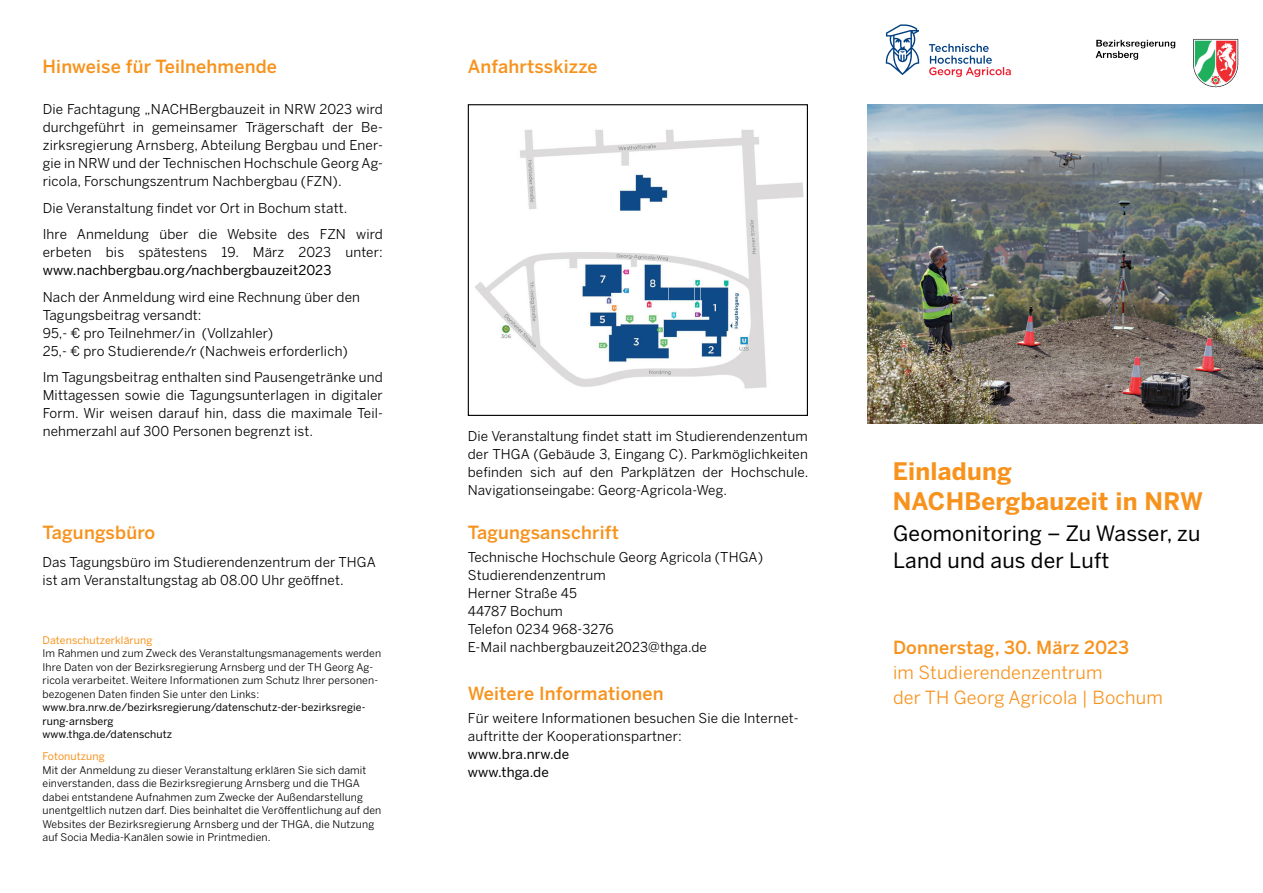
<style>
.page{position:relative;width:1263px;height:893px;background:#fff}
.page>*{position:absolute;margin:0;border:0;box-sizing:border-box;transform-origin:0 0}
.t1{font:700 24px/30px "Benton Sans";letter-spacing:.01em;color:#f7931d}
.t2{font:21px/27px "Benton Sans";letter-spacing:.01em;color:#000001}
.t3{font:500 18px "Benton Sans";letter-spacing:.01em;color:#f7931d}
.t4{font:18px/25px "Benton Sans";letter-spacing:.01em;color:#f7931d}
.t5{font:13.5px/18px "Benton Sans";letter-spacing:.01em;color:#000001}
.t6{font:13.5px/18px "Benton Sans";letter-spacing:.01em;color:#000001}
.t7{font:10.5px/13.5px "Benton Sans";letter-spacing:.01em;color:#000001}
.t8{font:10.5px/13.5px "Benton Sans";letter-spacing:.01em;color:#000001}
.t9{font:10.5px "Benton Sans";letter-spacing:.01em;color:#f7931d}
.s1{color:#f79324}
</style>
<div class="page">
<img style="left:867px;top:104px;width:396px;height:319px">
<img style="left:1096px;top:39px;width:143px;height:48px">
<svg style="left:929px;top:44px;width:82px;height:33px"></svg>
<svg style="left:886px;top:24px;width:33px;height:51px"></svg>
<img style="left:475px;top:130px;width:329px;height:259px">
<div style="left:468px;top:104px;width:340px;height:312px;border:1px solid #000001"></div>
<h3 class="t3" style="left:43px;top:56px;width:236px">Hinweise für Teilnehmende</h3>
<p class="t5" style="left:43px;top:100px;width:342px;text-align:justify">Die Fachtagung „NACHBergbauzeit in NRW 2023 wird durchgeführt in gemeinsamer Trägerschaft der Be&shy;zirksregierung Arnsberg, Abteilung Bergbau und Ener&shy;gie in NRW und der Technischen Hochschule Georg Ag&shy;ricola, Forschungszentrum Nachbergbau (FZN).</p>
<p class="t5" style="left:43px;top:194px;width:342px;line-height:26.5px">Die Veranstaltung findet vor Ort in Bochum statt.<br>Ihre Anmeldung über die Website des FZN wird</p>
<p class="t5" style="left:43px;top:243px;width:342px">erbeten bis spätestens 19. März 2023 unter:</p>
<p class="t6" style="left:43px;top:261px;width:290px">www.nachbergbau.org/nachbergbauzeit2023</p>
<p class="t5" style="left:43px;top:288px;width:319px">Nach der Anmeldung wird eine Rechnung über den Tagungsbeitrag versandt:<br>95,- € pro Teilnehmer/in (Vollzahler)<br>25,- € pro Studierende/r (Nachweis erforderlich)</p>
<p class="t5" style="left:43px;top:368px;width:342px;text-align:justify">Im Tagungsbeitrag enthalten sind Pausengetränke und Mittagessen sowie die Tagungsunterlagen in digitaler Form. Wir weisen darauf hin, dass die maximale Teil&shy;nehmerzahl auf 300 Personen begrenzt ist.</p>
<h3 class="t3" style="left:43px;top:522px;width:114px">Tagungsbüro</h3>
<p class="t5" style="left:43px;top:553px;width:335px">Das Tagungsbüro im Studierendenzentrum der THGA ist am Veranstaltungstag ab 08.00 Uhr geöffnet.</p>
<p class="t9" style="left:43px;top:634px;width:111px">Datenschutzerklärung</p>
<p class="t7" style="left:43px;top:646px;width:340px">Im Rahmen und zum Zweck des Veranstaltungsmanagements werden Ihre Daten von der Bezirksregierung Arnsberg und der TH Georg Ag&shy;ricola verarbeitet. Weitere Informationen zum Schutz Ihrer personen&shy;bezogenen Daten finden Sie unter den Links:</p>
<p class="t8" style="left:43px;top:700px;width:324px">www.bra.nrw.de/bezirksregierung/datenschutz-der-bezirksregie&shy;rung-arnsberg<br>www.thga.de/datenschutz</p>
<p class="t9" style="left:43px;top:750px;width:64px">Fotonutzung</p>
<p class="t7" style="left:43px;top:763px;width:340px">Mit der Anmeldung zu dieser Veranstaltung erklären Sie sich damit einverstanden, dass die Bezirksregierung Arnsberg und die THGA dabei entstandene Aufnahmen zum Zwecke der Außendarstellung unentgeltlich nutzen darf. Dies beinhaltet die Veröffentlichung auf den Websites der Bezirksregierung Arnsberg und der THGA, die Nutzung auf Socia Media-Kanälen sowie in Printmedien.</p>
<h3 class="t3" style="left:468px;top:56px;width:131px">Anfahrtsskizze</h3>
<p class="t5" style="left:468px;top:427px;width:342px;text-align:justify">Die Veranstaltung findet statt im Studierendenzentum der THGA (Gebäude 3, Eingang C). Parkmöglichkeiten befinden sich auf den Parkplätzen der Hochschule.<br>Navigationseingabe: Georg-Agricola-Weg.</p>
<h3 class="t3" style="left:468px;top:522px;width:153px">Tagungsanschrift</h3>
<p class="t5" style="left:468px;top:548px;width:297px">Technische Hochschule Georg Agricola (THGA)<br>Studierendenzentrum<br>Herner Straße 45<br>44787 Bochum<br>Telefon 0234 968-3276<br>E-Mail nachbergbauzeit2023@thga.de</p>
<h3 class="t3" style="left:468px;top:682px;width:197px">Weitere Informationen</h3>
<p class="t5" style="left:468px;top:709px;width:332px">Für weitere Informationen besuchen Sie die Internet&shy;auftritte der Kooperationspartner:</p>
<p class="t6" style="left:468px;top:745px;width:103px">www.bra.nrw.de www.thga.de</p>
<h1 class="t1" style="left:893px;top:456px;width:312px">Einladung<br>NACHBergbauzeit in NRW</h1>
<h2 class="t2" style="left:893px;top:520px;width:309px">Geomonitoring – Zu Wasser, zu<br>Land und aus der Luft</h2>
<h3 class="t3" style="left:893px;top:637px;width:238px">Donnerstag, 30. März 2023</h3>
<h3 class="t4" style="left:893px;top:660px;width:271px">im Studierendenzentrum<br>der TH Georg Agricola <span class="s1">|</span> Bochum</h3>
</div>
